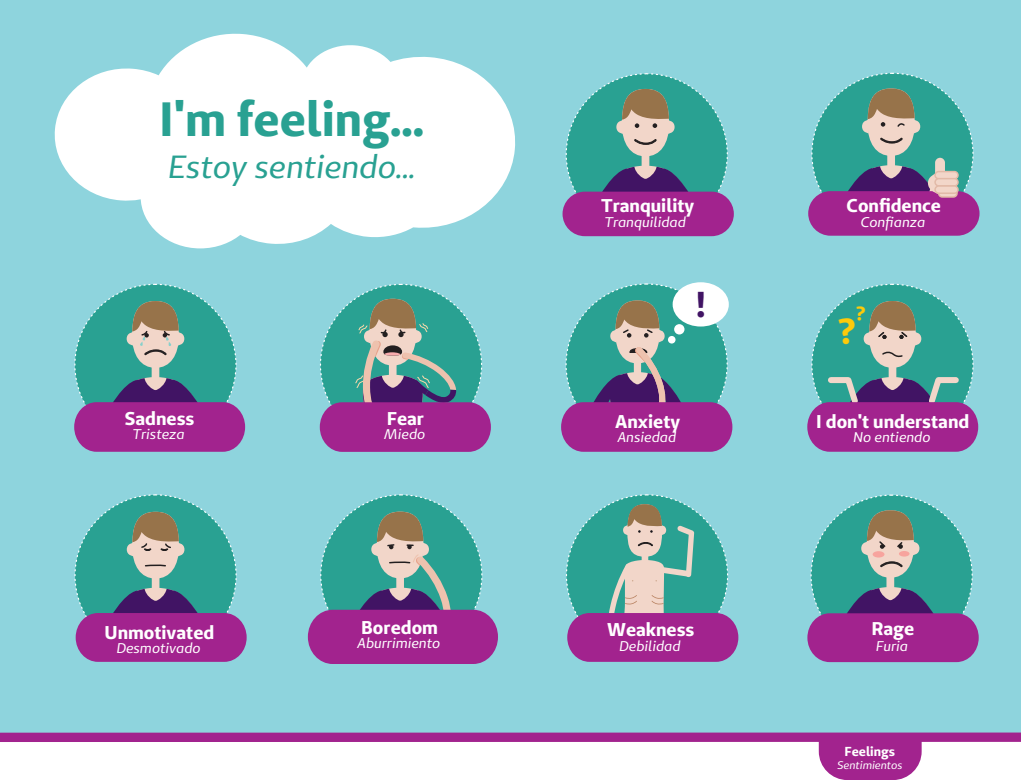
<style>
.page{position:relative;width:1021px;height:780px;background:#fff}
.page>*{position:absolute;margin:0;border:0;box-sizing:border-box;transform-origin:0 0}
.t1{font:700 48px "Unimed Sans";color:#29a192}
.t2{font:700 36px "Unimed Sans";color:#411464}
.t3{font:italic 32px "Unimed Sans";color:#29a192}
.t4{font:700 18.5px "Unimed Sans";color:#fff}
.t5{font:italic 14.1px "Unimed Sans";color:#fff}
.t6{font:700 13px "Unimed Sans";color:#fff}
.t7{font:italic 11px "Unimed Sans";color:#fff}
</style>
<div class="page">
<div style="left:0;top:0;width:1020px;height:732px;background:#8ed4dd"></div>
<div style="left:0;top:732px;width:1020px;height:10px;background:#a2238e"></div>
<div style="left:75px;top:284px;width:161px;height:161px;background:#29a192;border-radius:50%"></div>
<div style="left:811px;top:495px;width:161px;height:161px;background:#29a192;border-radius:50%"></div>
<div style="left:321px;top:495px;width:161px;height:161px;background:#29a192;border-radius:50%"></div>
<div style="left:566px;top:495px;width:161px;height:161px;background:#29a192;border-radius:50%"></div>
<div style="left:75px;top:495px;width:161px;height:161px;background:#29a192;border-radius:50%"></div>
<svg style="left:818px;top:741px;width:103px;height:39px;background:#aa3798"></svg>
<svg style="left:54px;top:33px;width:462px;height:212px;fill:#fff"></svg>
<svg style="left:299px;top:43px;width:104px;height:89px;background:#f2fafb"></svg>
<div style="left:141px;top:144px;width:119px;height:104px;background:#fff;border-radius:50%"></div>
<div style="left:886px;top:571px;width:8px;height:22px;background:#f2d6c9;border-radius:4px"></div>
<svg style="left:847px;top:587px;width:86px;height:26px"></svg>
<svg style="left:861px;top:510px;width:58px;height:67px"></svg>
<div style="left:872px;top:551px;width:12px;height:6px;background:#f7a49e;border-radius:50%"></div>
<div style="left:898px;top:551px;width:11px;height:5px;background:#f7a49e;border-radius:50%"></div>
<div style="left:807px;top:613px;width:171px;height:49px;background:#a2238e;border-radius:23px"></div>
<div style="left:152px;top:361px;width:7px;height:22px;background:#f2d6c9;border-radius:4px"></div>
<div style="left:152px;top:572px;width:7px;height:21px;background:#f2d6c9;border-radius:4px"></div>
<svg style="left:113px;top:587px;width:85px;height:26px"></svg>
<svg style="left:74px;top:377px;width:171px;height:75px"></svg>
<svg style="left:349px;top:511px;width:103px;height:98px"></svg>
<div style="left:308px;top:609px;width:190px;height:55px;background:#a2238e;border-radius:26px"></div>
<div style="left:76px;top:613px;width:171px;height:48px;background:#a2238e;border-radius:23px"></div>
<svg style="left:127px;top:511px;width:57px;height:67px"></svg>
<svg style="left:606px;top:504px;width:88px;height:109px"></svg>
<div style="left:567px;top:613px;width:171px;height:48px;background:#a2238e;border-radius:23px"></div>
<div style="left:320px;top:284px;width:161px;height:161px;background:#29a192;border-radius:50%"></div>
<svg style="left:320px;top:299px;width:171px;height:153px"></svg>
<div style="left:566px;top:284px;width:161px;height:161px;background:#29a192;border-radius:50%"></div>
<div style="left:672px;top:282px;width:56px;height:44px;background:#fff;border-radius:50%"></div>
<svg style="left:561px;top:300px;width:171px;height:152px"></svg>
<div style="left:811px;top:284px;width:162px;height:161px;background:#29a192;border-radius:50%"></div>
<div style="left:888px;top:361px;width:8px;height:22px;background:#f2d6c9;border-radius:4px"></div>
<svg style="left:807px;top:374px;width:171px;height:77px"></svg>
<div style="left:566px;top:74px;width:161px;height:161px;background:#29a192;border-radius:50%"></div>
<svg style="left:616px;top:89px;width:58px;height:67px"></svg>
<div style="left:641px;top:150px;width:8px;height:22px;background:#f2d6c9;border-radius:4px"></div>
<svg style="left:593px;top:165px;width:104px;height:27px"></svg>
<div style="left:562px;top:192px;width:171px;height:44px;background:#a2238e;border-radius:22px"></div>
<div style="left:811px;top:73px;width:161px;height:161px;background:#29a192;border-radius:50%"></div>
<div style="left:887px;top:149px;width:8px;height:22px;background:#f2d6c9;border-radius:4px"></div>
<svg style="left:862px;top:88px;width:58px;height:68px"></svg>
<div style="left:808px;top:191px;width:171px;height:45px;background:#a2238e;border-radius:22px"></div>
<div style="left:935px;top:158px;width:9px;height:18px;background:#f2d6c9;border-radius:5px"></div>
<svg style="left:839px;top:165px;width:121px;height:33px"></svg>
<div style="left:938px;top:190px;width:19px;height:7px;background:#f2d6c9;border-radius:4px"></div>
<div style="left:937px;top:189px;width:20px;height:9px;border:2px solid #e2baa8;border-radius:4px"></div>
<div style="left:935px;top:171px;width:23px;height:8px;background:#f2d6c9;border-radius:4px"></div>
<div style="left:934px;top:171px;width:24px;height:8px;border:2px solid #e2baa8;border-radius:4px"></div>
<div style="left:935px;top:179px;width:23px;height:7px;background:#f2d6c9;border-radius:4px"></div>
<div style="left:934px;top:178px;width:24px;height:8px;border:2px solid #e2baa8;border-radius:4px"></div>
<div style="left:935px;top:186px;width:23px;height:7px;background:#f2d6c9;border-radius:4px"></div>
<div style="left:934px;top:185px;width:24px;height:9px;border:2px solid #e2baa8;border-radius:4px"></div>
<svg style="left:127px;top:301px;width:57px;height:67px"></svg>
<svg style="left:838px;top:301px;width:83px;height:67px"></svg>
<h1 class="t1" style="left:159px;top:87px;width:267px">I'm feeling...</h1>
<h3 class="t3" style="left:168px;top:146px;width:249px">Estoy sentiendo...</h3>
<h3 class="t4" style="left:601px;top:194px;width:95px">Tranquility</h3>
<p class="t5" style="left:604px;top:213px;width:83px">Tranquilidad</p>
<h3 class="t4" style="left:846px;top:194px;width:96px">Confidence</h3>
<p class="t5" style="left:860px;top:213px;width:66px">Confianza</p>
<h2 class="t2" style="left:697px;top:280px;width:10px">!</h2>
<h3 class="t4" style="left:124px;top:406px;width:72px">Sadness</h3>
<p class="t5" style="left:132px;top:425px;width:54px">Tristeza</p>
<h3 class="t4" style="left:387px;top:406px;width:39px">Fear</h3>
<p class="t5" style="left:384px;top:425px;width:43px">Miedo</p>
<h3 class="t4" style="left:615px;top:409px;width:67px">Anxiety</h3>
<p class="t5" style="left:617px;top:428px;width:60px">Ansiedad</p>
<h3 class="t4" style="left:816px;top:409px;width:154px">I don't understand</h3>
<p class="t5" style="left:853px;top:428px;width:79px">No entiendo</p>
<h3 class="t4" style="left:104px;top:620px;width:111px">Unmotivated</h3>
<p class="t5" style="left:116px;top:639px;width:86px">Desmotivado</p>
<h3 class="t4" style="left:361px;top:615px;width:78px">Boredom</h3>
<p class="t5" style="left:357px;top:634px;width:85px">Aburrimiento</p>
<h3 class="t4" style="left:607px;top:617px;width:89px">Weakness</h3>
<p class="t5" style="left:619px;top:636px;width:63px">Debilidad</p>
<h3 class="t4" style="left:871px;top:616px;width:44px">Rage</h3>
<p class="t5" style="left:875px;top:637px;width:34px">Furia</p>
<p class="t6" style="left:844px;top:742px;width:52px">Feelings</p>
<p class="t7" style="left:837px;top:758px;width:67px">Sentimientos</p>
</div>
